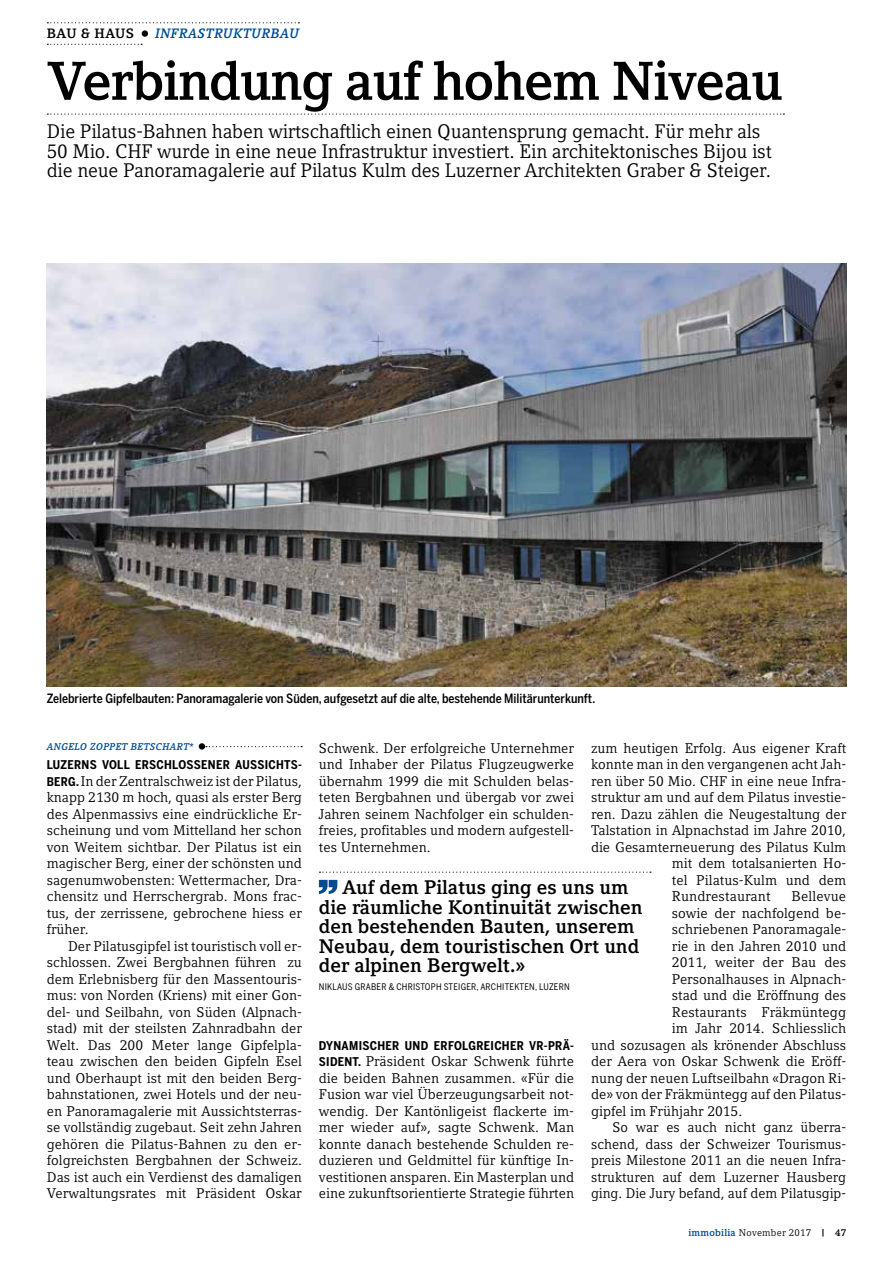
<style>
.page{position:relative;width:893px;height:1263px;background:#fff}
.page>*{position:absolute;margin:0;border:0;box-sizing:border-box;transform-origin:0 0}
.t1{font:700 54px "Compatil Letter LT Pro";letter-spacing:-.025em;color:#000}
.t2{font:19.5px/19.5px "Compatil Letter LT Pro";letter-spacing:-.01em;color:#000}
.t3{font:700 19.5px/19.5px "Compatil Letter LT Pro";color:#000}
.t4{font:13.95px/16.5px "Compatil Letter LT Pro";color:#000;text-align:justify}
.t5{font:italic 700 13.5px "Compatil Letter LT Pro";letter-spacing:.025em;color:#004a93}
.t6{font:700 13.5px "Compatil Letter LT Pro";letter-spacing:.025em;color:#000}
.t7{font:500 12.75px "Benton Sans Cond";color:#000}
.t8{font:700 12px "Benton Sans Cond";letter-spacing:.025em;color:#000}
.t9{font:9.75px "Compatil Letter LT Pro";letter-spacing:.025em;color:#000}
.t10{font:italic 700 9.75px "Compatil Letter LT Pro";letter-spacing:.025em;color:#004a93}
.t11{font:9px "Benton Sans Cond";letter-spacing:.025em;color:#000}
.s1{font-family:"Benton Sans Cond";font-weight:700;font-size:12px}
.s2{font-weight:700;color:#004a93}
.s3{font-weight:700}
</style>
<div class="page">
<svg style="left:206px;top:746px;width:96px;height:1px"></svg>
<div style="left:199px;top:743px;width:6px;height:7px;background:#000;border-radius:50%"></div>
<svg style="left:47px;top:114px;width:737px;height:1px"></svg>
<img style="left:47px;top:264px;width:799px;height:423px">
<svg style="left:47px;top:22px;width:252px;height:1px"></svg>
<svg style="left:47px;top:44px;width:95px;height:1px"></svg>
<div style="left:142px;top:30px;width:6px;height:7px;background:#000;border-radius:50%"></div>
<svg style="left:319px;top:872px;width:332px;height:1px"></svg>
<svg style="left:319px;top:880px;width:18px;height:14px"></svg>
<p class="t6" style="left:47px;top:26px;width:89px">BAU &amp; HAUS</p>
<p class="t5" style="left:155px;top:26px;width:145px">INFRASTRUKTURBAU</p>
<h1 class="t1" style="left:47px;top:49px;width:737px">Verbindung auf hohem Niveau</h1>
<p class="t2" style="left:47px;top:122px;width:726px">Die Pilatus-Bahnen haben wirtschaftlich einen Quantensprung gemacht. Für mehr als<br>50 Mio. CHF wurde in eine neue Infrastruktur investiert. Ein architektonisches Bijou ist die neue Panoramagalerie auf Pilatus Kulm des Luzerner Architekten Graber &amp; Steiger.</p>
<p class="t7" style="left:47px;top:691px;width:550px">Zelebrierte Gipfelbauten: Panoramagalerie von Süden, aufgesetzt auf die alte, bestehende Militärunterkunft.</p>
<p class="t10" style="left:47px;top:740px;width:148px">ANGELO ZOPPET BETSCHART*</p>
<p class="t8" style="left:47px;top:758px;width:257px">LUZERNS VOLL ERSCHLOSSENER AUSSICHTS-</p>
<p class="t4" style="left:47px;top:773px;width:257px"><span class="s1">BERG.</span> In der Zentralschweiz ist der Pilatus, knapp 2130 m hoch, quasi als erster Berg des Alpenmassivs eine eindrückliche Er&shy;scheinung und vom Mittelland her schon von Weitem sichtbar. Der Pilatus ist ein magischer Berg, einer der schönsten und sagenumwobensten: Wettermacher, Dra&shy;chensitz und Herrschergrab. Mons frac&shy;tus, der zerrissene, gebrochene hiess er früher.</p>
<p class="t4" style="left:47px;top:938px;width:257px;text-indent:21px">Der Pilatusgipfel ist touristisch voll er&shy;schlossen. Zwei Bergbahnen führen zu dem Erlebnisberg für den Massentouris&shy;mus: von Norden (Kriens) mit einer Gon&shy;del- und Seilbahn, von Süden (Alpnach&shy;stad) mit der steilsten Zahnradbahn der Welt. Das 200 Meter lange Gipfelpla&shy;teau zwischen den beiden Gipfeln Esel und Oberhaupt ist mit den beiden Berg&shy;bahnstationen, zwei Hotels und der neu&shy;en Panoramagalerie mit Aussichtsterras&shy;se vollständig zugebaut. Seit zehn Jahren gehören die Pilatus-Bahnen zu den er&shy;folgreichsten Bergbahnen der Schweiz.<br>Das ist auch ein Verdienst des damaligen Verwaltungsrates mit Präsident Oskar</p>
<p class="t4" style="left:319px;top:740px;width:257px">Schwenk. Der erfolgreiche Unternehmer und Inhaber der Pilatus Flugzeugwerke übernahm 1999 die mit Schulden belas&shy;teten Bergbahnen und übergab vor zwei Jahren seinem Nachfolger ein schulden&shy;freies, profitables und modern aufgestell&shy;tes Unternehmen.</p>
<p class="t4" style="left:591px;top:740px;width:257px">zum heutigen Erfolg. Aus eigener Kraft</p>
<p class="t4" style="left:591px;top:756px;width:257px">konnte man in den vergangenen acht Jah-</p>
<p class="t4" style="left:591px;top:773px;width:257px">ren über 50 Mio. CHF in eine neue Infra-</p>
<p class="t4" style="left:591px;top:789px;width:257px">struktur am und auf dem Pilatus investie-</p>
<p class="t4" style="left:591px;top:806px;width:257px">ren. Dazu zählen die Neugestaltung der</p>
<p class="t4" style="left:591px;top:822px;width:257px">Talstation in Alpnachstad im Jahre 2010,</p>
<p class="t4" style="left:591px;top:839px;width:257px">die Gesamterneuerung des Pilatus Kulm</p>
<p class="t4" style="left:672px;top:855px;width:176px">mit dem totalsanierten Ho-</p>
<p class="t4" style="left:672px;top:872px;width:176px">tel Pilatus-Kulm und dem</p>
<p class="t4" style="left:672px;top:888px;width:100px">Rundrestaurant</p>
<p class="t4" style="left:792px;top:888px;width:56px">Bellevue</p>
<p class="t4" style="left:672px;top:905px;width:176px">sowie der nachfolgend be-</p>
<p class="t4" style="left:672px;top:921px;width:176px">schriebenen Panoramagale-</p>
<p class="t4" style="left:672px;top:938px;width:176px">rie in den Jahren 2010 und</p>
<p class="t4" style="left:672px;top:954px;width:176px">2011, weiter der Bau des</p>
<p class="t4" style="left:672px;top:971px;width:176px">Personalhauses in Alpnach-</p>
<p class="t4" style="left:672px;top:987px;width:176px">stad und die Eröffnung des</p>
<p class="t4" style="left:672px;top:1004px;width:176px">Restaurants Fräkmüntegg</p>
<p class="t4" style="left:672px;top:1020px;width:176px">im Jahr 2014. Schliesslich</p>
<p class="t4" style="left:591px;top:1037px;width:257px">und sozusagen als krönender Abschluss</p>
<p class="t4" style="left:591px;top:1053px;width:257px">der Aera von Oskar Schwenk die Eröff-</p>
<p class="t4" style="left:591px;top:1070px;width:257px">nung der neuen Luftseilbahn «Dragon Ri-</p>
<p class="t4" style="left:591px;top:1086px;width:257px">de» von der Fräkmüntegg auf den Pilatus-</p>
<p class="t4" style="left:591px;top:1103px;width:153px">gipfel im Frühjahr 2015.</p>
<p class="t4" style="left:612px;top:1119px;width:235px">So war es auch nicht ganz überra-</p>
<p class="t4" style="left:591px;top:1136px;width:257px">schend, dass der Schweizer Tourismus-</p>
<p class="t4" style="left:591px;top:1152px;width:257px">preis Milestone 2011 an die neuen Infra-</p>
<p class="t4" style="left:591px;top:1169px;width:257px">strukturen auf dem Luzerner Hausberg</p>
<p class="t4" style="left:591px;top:1185px;width:257px">ging. Die Jury befand, auf dem Pilatusgip-</p>
<h2 class="t3" style="left:319px;top:878px;width:325px;text-indent:24px">Auf dem Pilatus ging es uns um die räumliche Kontinuität zwischen den bestehenden Bauten, unserem<br>Neubau, dem touristischen Ort und der alpinen Bergwelt.»</h2>
<p class="t11" style="left:319px;top:982px;width:252px">NIKLAUS GRABER &amp; CHRISTOPH STEIGER, ARCHITEKTEN, LUZERN</p>
<p class="t8" style="left:319px;top:1038px;width:257px">DYNAMISCHER UND ERFOLGREICHER VR-PRÄ-</p>
<p class="t4" style="left:319px;top:1053px;width:257px"><span class="s1">SIDENT.</span> Präsident Oskar Schwenk führte die beiden Bahnen zusammen. «Für die Fusion war viel Überzeugungsarbeit not&shy;wendig. Der Kantönligeist flackerte im&shy;mer wieder auf», sagte Schwenk. Man konnte danach bestehende Schulden re&shy;duzieren und Geldmittel für künftige In&shy;vestitionen ansparen. Ein Masterplan und eine zukunftsorientierte Strategie führten</p>
<p class="t9" style="left:688px;top:1227px;width:159px"><span class="s2">immobilia</span> November 2017 <span class="s3">| 47</span></p>
</div>
